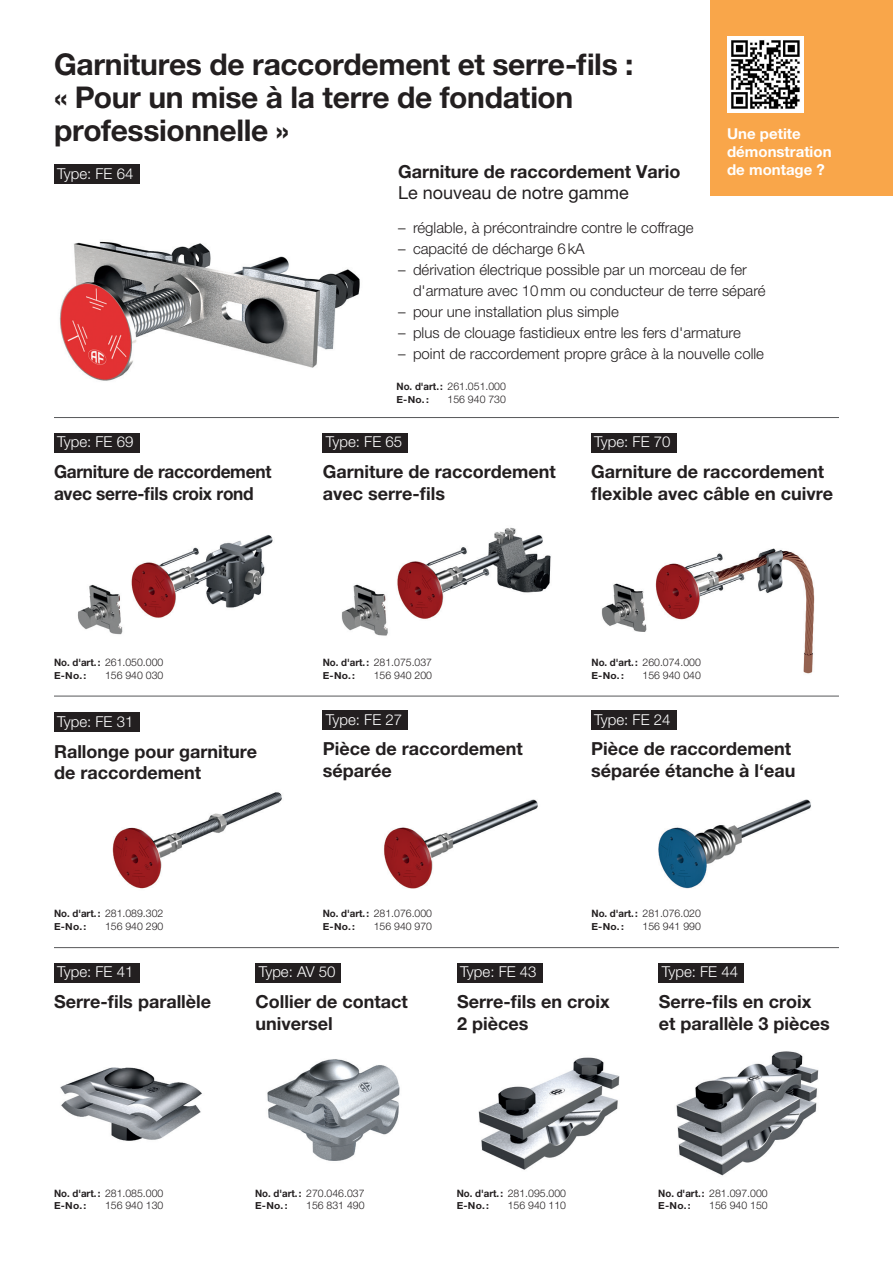
<style>
.page{position:relative;width:893px;height:1263px;background:#fff}
.page>*{position:absolute;margin:0;border:0;box-sizing:border-box;transform-origin:0 0}
.t1{font:700 30px/33px "Helvetica Neue LT Pro";letter-spacing:-.01em;color:#231f20}
.t2{font:700 18px/21.6px "Helvetica Neue LT Pro";color:#231f20}
.t3{font:700 18px/21.6px "Helvetica Neue LT Pro";color:#231f20;scale:.96 1}
.t4{font:18px "Helvetica Neue LT Pro";color:#231f20}
.t5{font:300 15px/21px "Helvetica Neue LT Pro";color:#231f20}
.t6{font:300 15px "Helvetica Neue LT Pro";color:#fff}
.t7{font:700 15px/18px "Helvetica Neue LT Pro";color:#fff}
.t8{font:300 10.5px "Helvetica Neue LT Pro";color:#231f20}
.t9{font:700 9.75px "Helvetica Neue LT Pro";letter-spacing:.025em;color:#231f20;scale:1.05 1}
.s1{font-weight:700;font-size:10.2px}
</style>
<div class="page">
<img style="left:60px;top:1067px;width:142px;height:74px">
<img style="left:267px;top:1059px;width:133px;height:102px">
<img style="left:478px;top:1057px;width:142px;height:113px">
<img style="left:676px;top:1051px;width:143px;height:125px">
<img style="left:112px;top:792px;width:170px;height:97px">
<img style="left:601px;top:548px;width:214px;height:126px">
<img style="left:59px;top:241px;width:301px;height:140px">
<img style="left:341px;top:527px;width:210px;height:109px">
<img style="left:77px;top:535px;width:196px;height:100px">
<img style="left:384px;top:799px;width:154px;height:90px">
<img style="left:658px;top:799px;width:153px;height:90px">
<div style="left:591px;top:433px;width:85px;height:19px;background:#231f20"></div>
<div style="left:54px;top:165px;width:85px;height:19px;background:#231f20"></div>
<div style="left:54px;top:713px;width:85px;height:19px;background:#231f20"></div>
<div style="left:323px;top:711px;width:85px;height:19px;background:#231f20"></div>
<div style="left:54px;top:963px;width:85px;height:19px;background:#231f20"></div>
<div style="left:256px;top:963px;width:85px;height:19px;background:#231f20"></div>
<div style="left:457px;top:963px;width:85px;height:19px;background:#231f20"></div>
<div style="left:659px;top:963px;width:85px;height:19px;background:#231f20"></div>
<div style="left:591px;top:711px;width:85px;height:19px;background:#231f20"></div>
<div style="left:54px;top:433px;width:85px;height:19px;background:#231f20"></div>
<div style="left:323px;top:433px;width:85px;height:19px;background:#231f20"></div>
<hr style="left:54px;top:947px;width:785px;height:1px;background:#57585a">
<hr style="left:54px;top:696px;width:785px;height:1px;background:#57585a">
<hr style="left:54px;top:417px;width:785px;height:1px;background:#57585a">
<div style="left:710px;top:0;width:183px;height:196px;background:#f9a64a"></div>
<div style="left:727px;top:36px;width:77px;height:76px;background:#fff"></div>
<img style="left:731px;top:40px;width:69px;height:69px">
<h1 class="t1" style="left:54px;top:48px;width:581px">Garnitures de raccordement et serre-fils : « Pour un mise à la terre de fondation professionnelle »</h1>
<h3 class="t7" style="left:727px;top:125px;width:106px">Une petite démonstration de montage ?</h3>
<h2 class="t2" style="left:398px;top:160px;width:284px">Garniture de raccordement Vario</h2>
<h2 class="t4" style="left:398px;top:182px;width:232px">Le nouveau de notre gamme</h2>
<h3 class="t5" style="left:398px;top:217px;width:297px">– réglable, à précontraindre contre le coffrage</h3>
<h3 class="t5" style="left:398px;top:238px;width:188px">– capacité de décharge 6kA</h3>
<h3 class="t5" style="left:413px;top:259px;width:354px;text-indent:-15px">– dérivation électrique possible par un morceau de fer d'armature avec 10mm ou conducteur de terre séparé</h3>
<h3 class="t5" style="left:398px;top:301px;width:222px">– pour une installation plus simple</h3>
<h3 class="t5" style="left:398px;top:322px;width:344px">– plus de clouage fastidieux entre les fers d'armature</h3>
<h3 class="t5" style="left:398px;top:343px;width:368px">– point de raccordement propre grâce à la nouvelle colle</h3>
<h3 class="t6" style="left:57px;top:164px;width:78px">Type: FE 64</h3>
<h3 class="t6" style="left:57px;top:433px;width:78px">Type: FE 69</h3>
<h2 class="t3" style="left:54px;top:460px;width:228px">Garniture de raccordement avec serre-fils croix rond</h2>
<p class="t8" style="left:396px;top:380px;width:111px"><span class="s1">No. d'art.:</span> 261.051.000</p>
<p class="t9" style="left:396px;top:393px;width:32px">E-No.:</p>
<p class="t8" style="left:448px;top:393px;width:60px">156 940 730</p>
<h3 class="t6" style="left:326px;top:433px;width:78px">Type: FE 65</h3>
<h2 class="t2" style="left:323px;top:460px;width:234px">Garniture de raccordement avec serre-fils</h2>
<h3 class="t6" style="left:594px;top:433px;width:78px">Type: FE 70</h3>
<h2 class="t2" style="left:591px;top:460px;width:243px">Garniture de raccordement flexible avec câble en cuivre</h2>
<p class="t8" style="left:54px;top:656px;width:111px"><span class="s1">No. d'art.:</span> 261.050.000</p>
<p class="t9" style="left:54px;top:669px;width:32px">E-No.:</p>
<p class="t8" style="left:105px;top:669px;width:60px">156 940 030</p>
<p class="t8" style="left:323px;top:656px;width:111px"><span class="s1">No. d'art.:</span> 281.075.037</p>
<p class="t9" style="left:323px;top:669px;width:32px">E-No.:</p>
<p class="t8" style="left:374px;top:669px;width:60px">156 940 200</p>
<p class="t8" style="left:591px;top:656px;width:111px"><span class="s1">No. d'art.:</span> 260.074.000</p>
<p class="t9" style="left:591px;top:669px;width:32px">E-No.:</p>
<p class="t8" style="left:642px;top:669px;width:60px">156 940 040</p>
<h3 class="t6" style="left:57px;top:712px;width:78px">Type: FE 31</h3>
<h3 class="t6" style="left:326px;top:710px;width:78px">Type: FE 27</h3>
<h3 class="t6" style="left:594px;top:710px;width:78px">Type: FE 24</h3>
<h2 class="t2" style="left:54px;top:740px;width:205px">Rallonge pour garniture de raccordement</h2>
<h2 class="t2" style="left:323px;top:738px;width:201px">Pièce de raccordement séparée</h2>
<h2 class="t2" style="left:591px;top:738px;width:206px">Pièce de raccordement séparée étanche à l‘eau</h2>
<p class="t8" style="left:54px;top:907px;width:111px"><span class="s1">No. d'art.:</span> 281.089.302</p>
<p class="t9" style="left:54px;top:920px;width:32px">E-No.:</p>
<p class="t8" style="left:105px;top:919px;width:60px">156 940 290</p>
<p class="t8" style="left:323px;top:907px;width:111px"><span class="s1">No. d'art.:</span> 281.076.000</p>
<p class="t9" style="left:323px;top:920px;width:32px">E-No.:</p>
<p class="t8" style="left:374px;top:919px;width:60px">156 940 970</p>
<p class="t8" style="left:591px;top:907px;width:111px"><span class="s1">No. d'art.:</span> 281.076.020</p>
<p class="t9" style="left:591px;top:920px;width:32px">E-No.:</p>
<p class="t8" style="left:642px;top:919px;width:60px">156 941 990</p>
<h3 class="t6" style="left:57px;top:963px;width:78px">Type: FE 41</h3>
<h3 class="t6" style="left:259px;top:963px;width:78px">Type: AV 50</h3>
<h3 class="t6" style="left:460px;top:963px;width:78px">Type: FE 43</h3>
<h3 class="t6" style="left:662px;top:963px;width:78px">Type: FE 44</h3>
<h2 class="t2" style="left:54px;top:990px;width:159px">Serre-fils parallèle</h2>
<h2 class="t2" style="left:256px;top:990px;width:154px">Collier de contact universel</h2>
<h2 class="t2" style="left:457px;top:990px;width:154px">Serre-fils en croix<br>2 pièces</h2>
<h2 class="t2" style="left:659px;top:990px;width:173px">Serre-fils en croix et parallèle 3 pièces</h2>
<p class="t8" style="left:54px;top:1186px;width:111px"><span class="s1">No. d'art.:</span> 281.085.000</p>
<p class="t9" style="left:54px;top:1199px;width:32px">E-No.:</p>
<p class="t8" style="left:105px;top:1199px;width:60px">156 940 130</p>
<p class="t8" style="left:255px;top:1186px;width:111px"><span class="s1">No. d'art.:</span> 270.046.037</p>
<p class="t9" style="left:255px;top:1199px;width:32px">E-No.:</p>
<p class="t8" style="left:306px;top:1199px;width:60px">156 831 490</p>
<p class="t8" style="left:457px;top:1186px;width:111px"><span class="s1">No. d'art.:</span> 281.095.000</p>
<p class="t9" style="left:457px;top:1199px;width:32px">E-No.:</p>
<p class="t8" style="left:508px;top:1199px;width:60px">156 940 110</p>
<p class="t8" style="left:658px;top:1186px;width:111px"><span class="s1">No. d'art.:</span> 281.097.000</p>
<p class="t9" style="left:658px;top:1199px;width:32px">E-No.:</p>
<p class="t8" style="left:709px;top:1199px;width:60px">156 940 150</p>
</div>
